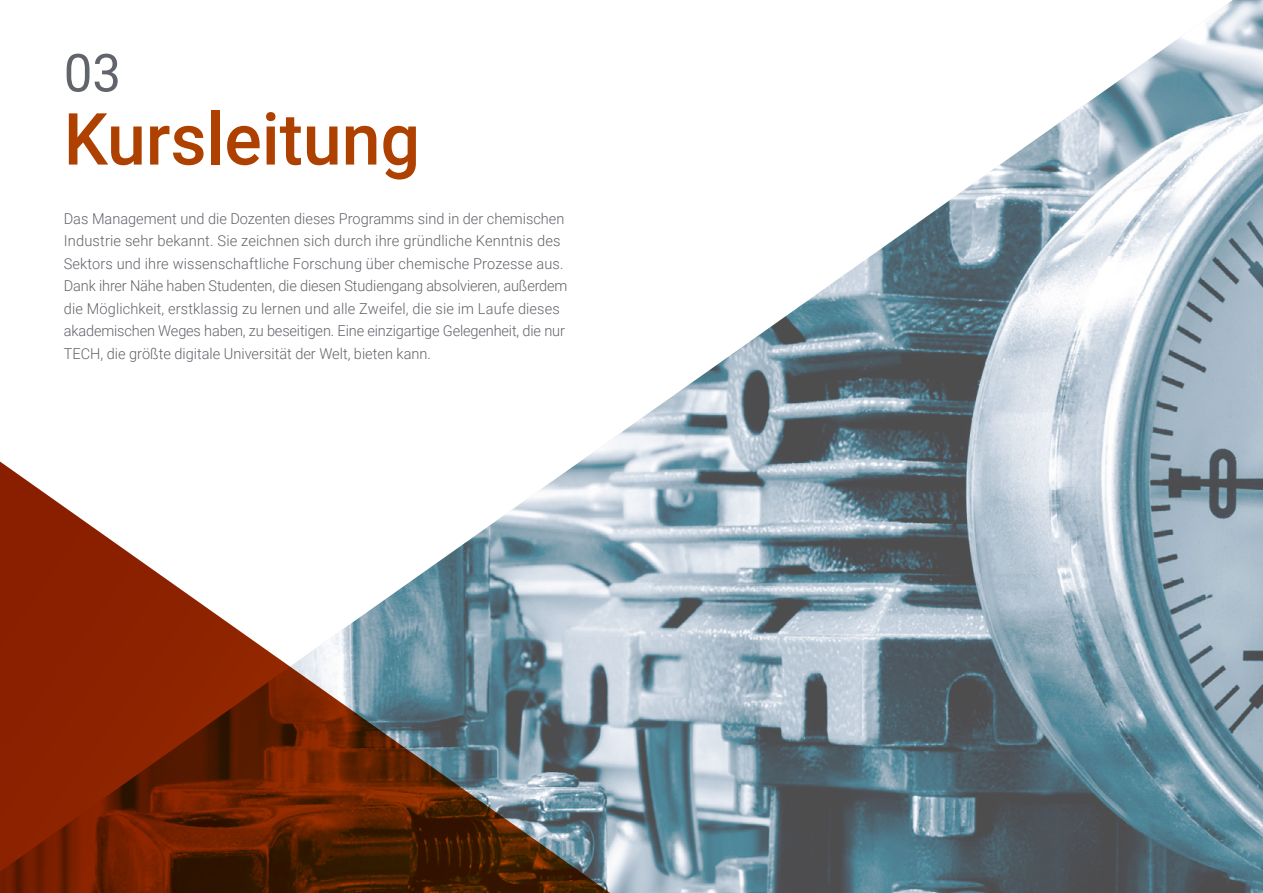
<style>
.page{position:relative;width:1263px;height:893px;background:#fff}
.page>*{position:absolute;margin:0;border:0;box-sizing:border-box;transform-origin:0 0}
.t1{font:500 72px "Roboto";color:#ae4000}
.t2{font:52.5px "Roboto";color:#61646a}
.t3{font:300 15px/22.5px "Roboto";color:#61646a}
</style>
<div class="page">
<img style="left:604px;top:0;width:659px;height:893px">
<svg style="left:0;top:446px;width:640px;height:447px"></svg>
<h2 class="t2" style="left:64px;top:36px;width:59px">03</h2>
<h1 class="t1" style="left:64px;top:89px;width:358px">Kursleitung</h1>
<p class="t3" style="left:64px;top:207px;width:505px">Das Management und die Dozenten dieses Programms sind in der chemischen Industrie sehr bekannt. Sie zeichnen sich durch ihre gründliche Kenntnis des Sektors und ihre wissenschaftliche Forschung über chemische Prozesse aus.<br>Dank ihrer Nähe haben Studenten, die diesen Studiengang absolvieren, außerdem die Möglichkeit, erstklassig zu lernen und alle Zweifel, die sie im Laufe dieses akademischen Weges haben, zu beseitigen. Eine einzigartige Gelegenheit, die nur TECH, die größte digitale Universität der Welt, bieten kann.</p>
</div>
